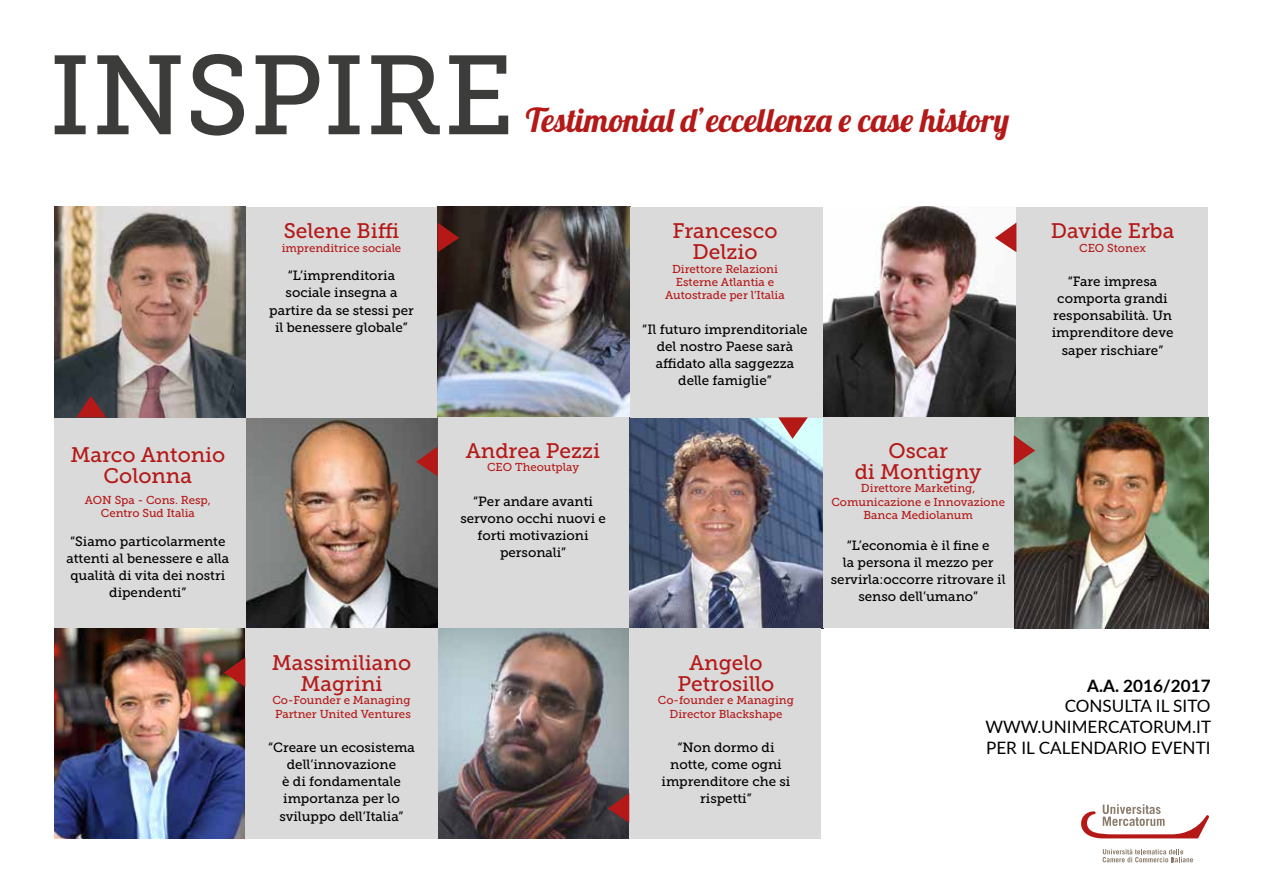
<style>
.page{position:relative;width:1263px;height:893px;background:#fff}
.page>*{position:absolute;margin:0;border:0;box-sizing:border-box;transform-origin:0 0}
.t1{font:33px "Lobster 1.4";letter-spacing:.02em;color:#b41918}
.t2{font:21px/21px "Museo Slab 500";color:#b41918;text-align:center}
.t3{font:17.1px/20.5px "Lato";color:#000;text-align:justify}
.t4{font:700 17.1px "Lato";color:#000}
.t5{font:13.35px/17.1px "Museo Slab 500";color:#000;text-align:center}
.t6{font:11.4px/13.4px "Museo Slab 500";color:#b41918;text-align:center}
</style>
<div class="page">
<svg style="left:55px;top:54px;width:453px;height:82px"></svg>
<img style="left:245px;top:417px;width:193px;height:211px">
<div style="left:54px;top:417px;width:191px;height:211px;background:#dadada"></div>
<div style="left:245px;top:207px;width:193px;height:210px;background:#dadada"></div>
<img style="left:438px;top:207px;width:192px;height:210px">
<div style="left:438px;top:417px;width:191px;height:211px;background:#dadada"></div>
<img style="left:629px;top:417px;width:194px;height:211px">
<img style="left:55px;top:207px;width:190px;height:210px">
<div style="left:630px;top:207px;width:194px;height:210px;background:#dadada"></div>
<div style="left:1015px;top:207px;width:193px;height:210px;background:#dadada"></div>
<img style="left:54px;top:628px;width:191px;height:211px">
<div style="left:245px;top:628px;width:194px;height:211px;background:#dadada"></div>
<img style="left:823px;top:207px;width:192px;height:210px">
<img style="left:438px;top:628px;width:191px;height:211px">
<div style="left:823px;top:417px;width:192px;height:211px;background:#dadada"></div>
<img style="left:1015px;top:417px;width:193px;height:211px">
<div style="left:629px;top:628px;width:192px;height:211px;background:#dadada"></div>
<svg style="left:1081px;top:804px;width:128px;height:34px"></svg>
<svg style="left:1103px;top:849px;width:90px;height:13px"></svg>
<svg style="left:77px;top:396px;width:29px;height:21px"></svg>
<svg style="left:438px;top:223px;width:21px;height:29px"></svg>
<svg style="left:416px;top:446px;width:22px;height:30px"></svg>
<svg style="left:224px;top:657px;width:21px;height:30px"></svg>
<svg style="left:1014px;top:435px;width:21px;height:30px"></svg>
<svg style="left:995px;top:223px;width:21px;height:29px"></svg>
<svg style="left:608px;top:793px;width:21px;height:30px"></svg>
<svg style="left:778px;top:417px;width:30px;height:22px"></svg>
<h2 class="t2" style="left:284px;top:221px;width:117px">Selene Biffi</h2>
<p class="t6" style="left:282px;top:241px;width:121px">imprenditrice sociale</p>
<p class="t5" style="left:269px;top:267px;width:146px">“L’imprenditoria sociale insegna a partire da se stessi per il benessere globale”</p>
<h2 class="t2" style="left:70px;top:444px;width:156px">Marco Antonio<br>Colonna</h2>
<p class="t6" style="left:85px;top:493px;width:128px">AON Spa - Cons. Resp,<br>Centro Sud Italia</p>
<p class="t5" style="left:67px;top:532px;width:164px">“Siamo particolarmente attenti al benessere e alla qualità di vita dei nostri dipendenti”</p>
<h2 class="t2" style="left:272px;top:652px;width:141px">Massimiliano<br>Magrini</h2>
<p class="t6" style="left:272px;top:694px;width:140px;text-align:left">Co-Founder e Managing<br>Partner United Ventures</p>
<p class="t5" style="left:268px;top:739px;width:148px">“Creare un ecosistema dell’innovazione<br>è di fondamentale importanza per lo sviluppo dell’Italia”</p>
<h1 class="t1" style="left:526px;top:99px;width:485px">Testimonial d’eccellenza e case history</h1>
<h2 class="t2" style="left:466px;top:440px;width:136px">Andrea Pezzi</h2>
<p class="t6" style="left:487px;top:461px;width:94px">CEO Theoutplay</p>
<p class="t5" style="left:460px;top:493px;width:147px">“Per andare avanti servono occhi nuovi e forti motivazioni personali”</p>
<h2 class="t2" style="left:672px;top:221px;width:106px">Francesco<br>Delzio</h2>
<p class="t6" style="left:665px;top:262px;width:121px">Direttore Relazioni<br>Esterne Atlantia e<br>Autostrade per l’Italia</p>
<p class="t5" style="left:642px;top:321px;width:167px">“Il futuro imprenditoriale del nostro Paese sarà affidato alla saggezza delle famiglie”</p>
<h2 class="t2" style="left:855px;top:440px;width:128px">Oscar<br>di Montigny</h2>
<p class="t6" style="left:831px;top:482px;width:175px">Direttore Marketing,<br>Comunicazione e Innovazione<br>Banca Mediolanum</p>
<p class="t5" style="left:831px;top:536px;width:176px">“L’economia è il fine e<br>la persona il mezzo per servirla:occorre ritrovare il senso dell’umano”</p>
<h2 class="t2" style="left:1051px;top:221px;width:125px">Davide Erba</h2>
<p class="t6" style="left:1079px;top:241px;width:68px">CEO Stonex</p>
<p class="t5" style="left:1052px;top:273px;width:123px">“Fare impresa comporta grandi responsabilità. Un imprenditore deve saper rischiare”</p>
<h2 class="t2" style="left:677px;top:652px;width:98px">Angelo<br>Petrosillo</h2>
<p class="t6" style="left:658px;top:694px;width:138px">Co-founder e Managing<br>Director Blackshape</p>
<p class="t5" style="left:661px;top:739px;width:130px">“Non dormo di notte, come ogni imprenditore che si rispetti”</p>
<p class="t4" style="left:1087px;top:673px;width:125px">A.A. 2016/2017</p>
<p class="t3" style="left:985px;top:695px;width:227px;text-indent:79px">CONSULTA IL SITO WWW.UNIMERCATORUM.IT PER IL CALENDARIO EVENTI</p>
</div>
